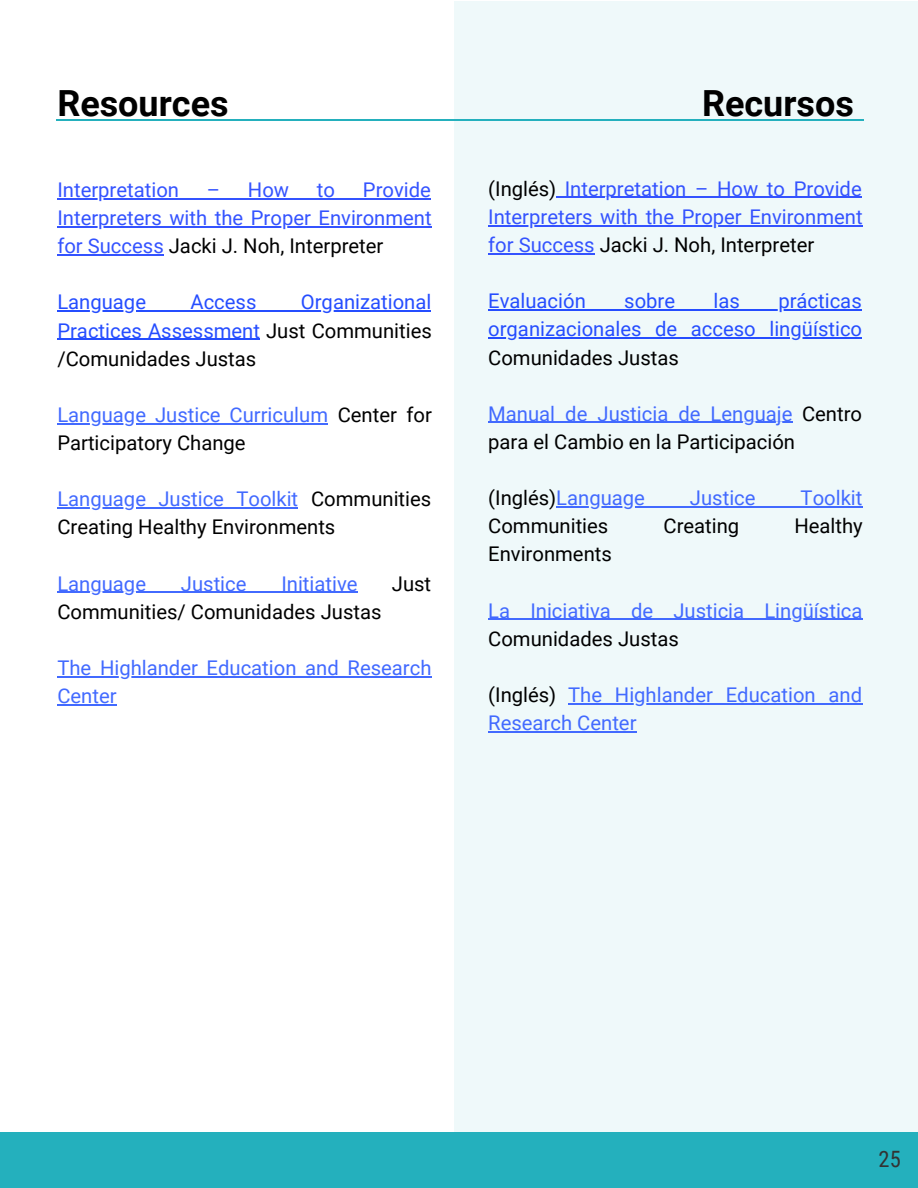
<style>
.page{position:relative;width:918px;height:1188px;background:#fff}
.page>*{position:absolute;margin:0;border:0;box-sizing:border-box;transform-origin:0 0}
.t1{font:700 36px "Roboto";color:#000}
.t2{font:22.5px "Roboto Condensed";color:#333}
.t3{font:20.25px/28.2px "Roboto";color:#000}
.t4{font:20.25px/28.2px "Roboto";color:#3453ff;text-align:justify}
.t5{font:20.25px/28.2px "Roboto";color:#426aff}
.t6{font:20.25px/28.2px "Roboto";color:#254dff;text-align:justify}
.s1{color:#000}
.s2{color:#426aff}
</style>
<div class="page">
<div style="left:455px;top:1px;width:463px;height:1187px;background:#eff9fa"></div>
<div style="left:0;top:1133px;width:918px;height:55px;background:#24b0bd"></div>
<hr style="left:56px;top:119px;width:808px;height:1px;background:#24b0bd">
<hr style="left:57px;top:198px;width:374px;height:1px;background:#3453ff">
<hr style="left:57px;top:226px;width:375px;height:1px;background:#3453ff">
<hr style="left:57px;top:254px;width:107px;height:1px;background:#3453ff">
<hr style="left:57px;top:310px;width:374px;height:2px;background:#254dff">
<hr style="left:57px;top:339px;width:203px;height:1px;background:#254dff">
<hr style="left:57px;top:423px;width:271px;height:1px;background:#426aff">
<hr style="left:57px;top:507px;width:241px;height:1px;background:#426aff">
<hr style="left:57px;top:592px;width:301px;height:1px;background:#426aff">
<hr style="left:57px;top:676px;width:375px;height:1px;background:#426aff">
<hr style="left:57px;top:704px;width:60px;height:1px;background:#426aff">
<hr style="left:565px;top:197px;width:297px;height:1px;background:#3453ff">
<hr style="left:488px;top:225px;width:375px;height:1px;background:#3453ff">
<hr style="left:488px;top:253px;width:107px;height:1px;background:#3453ff">
<hr style="left:488px;top:309px;width:374px;height:1px;background:#254dff">
<hr style="left:488px;top:337px;width:374px;height:2px;background:#254dff">
<hr style="left:488px;top:422px;width:305px;height:1px;background:#426aff">
<hr style="left:556px;top:506px;width:306px;height:1px;background:#426aff">
<hr style="left:488px;top:619px;width:375px;height:1px;background:#426aff">
<hr style="left:568px;top:703px;width:294px;height:1px;background:#426aff">
<hr style="left:488px;top:731px;width:149px;height:1px;background:#426aff">
<h1 class="t1" style="left:57px;top:78px;width:173px">Resources</h1>
<p class="t4" style="left:57px;top:175px;width:376px;text-indent:306px">Provide Interpreters with the Proper Environment for Success <span class="s1">Jacki J. Noh, Interpreter</span></p>
<p class="t6" style="left:57px;top:287px;width:90px">Language</p>
<p class="t6" style="left:190px;top:287px;width:68px">Access</p>
<p class="t4" style="left:57px;top:175px;width:123px">Interpretation</p>
<p class="t4" style="left:207px;top:175px;width:84px">– How</p>
<p class="t4" style="left:317px;top:175px;width:20px">to</p>
<p class="t6" style="left:57px;top:287px;width:376px;text-indent:244px">Organizational Practices Assessment <span class="s1">Just Communities /Comunidades Justas</span></p>
<p class="t3" style="left:57px;top:400px;width:376px"><span class="s2">Language Justice Curriculum</span> Center for<br>Participatory Change</p>
<p class="t3" style="left:57px;top:484px;width:375px"><span class="s2">Language Justice Toolkit</span> Communities<br>Creating Healthy Environments</p>
<p class="t5" style="left:57px;top:569px;width:90px">Language</p>
<p class="t5" style="left:181px;top:569px;width:67px">Justice</p>
<p class="t5" style="left:281px;top:569px;width:78px">Initiative</p>
<p class="t3" style="left:392px;top:569px;width:41px">Just</p>
<p class="t3" style="left:57px;top:597px;width:326px">Communities/ Comunidades Justas</p>
<p class="t5" style="left:57px;top:653px;width:376px">The Highlander Education and Research<br>Center</p>
<h1 class="t1" style="left:702px;top:78px;width:153px">Recursos</h1>
<p class="t4" style="left:488px;top:174px;width:376px"><span class="s1">(Inglés)</span> Interpretation – How to Provide Interpreters with the Proper Environment for Success <span class="s1">Jacki J. Noh, Interpreter</span></p>
<p class="t6" style="left:488px;top:286px;width:99px">Evaluación</p>
<p class="t6" style="left:624px;top:286px;width:52px">sobre</p>
<p class="t6" style="left:714px;top:286px;width:28px">las</p>
<p class="t6" style="left:488px;top:286px;width:375px;text-align:right">prácticas<br>organizacionales de acceso lingüístico</p>
<p class="t3" style="left:488px;top:342px;width:192px">Comunidades Justas</p>
<p class="t3" style="left:488px;top:399px;width:375px"><span class="s2">Manual de Justicia de Lenguaje</span> Centro para el Cambio en la Participación</p>
<p class="t3" style="left:488px;top:483px;width:158px">(Inglés)<span class="s2">Language</span></p>
<p class="t5" style="left:690px;top:483px;width:67px">Justice</p>
<p class="t5" style="left:801px;top:483px;width:63px">Toolkit</p>
<p class="t3" style="left:488px;top:511px;width:122px">Communities</p>
<p class="t3" style="left:663px;top:511px;width:77px">Creating</p>
<p class="t3" style="left:794px;top:511px;width:70px">Healthy</p>
<p class="t3" style="left:488px;top:539px;width:125px">Environments</p>
<p class="t5" style="left:488px;top:596px;width:376px">La Iniciativa de Justicia Lingüística</p>
<p class="t3" style="left:488px;top:624px;width:192px">Comunidades Justas</p>
<p class="t5" style="left:488px;top:680px;width:376px"><span class="s1">(Inglés)</span> The Highlander Education and<br>Research Center</p>
<p class="t2" style="left:879px;top:1143px;width:24px">25</p>
</div>
